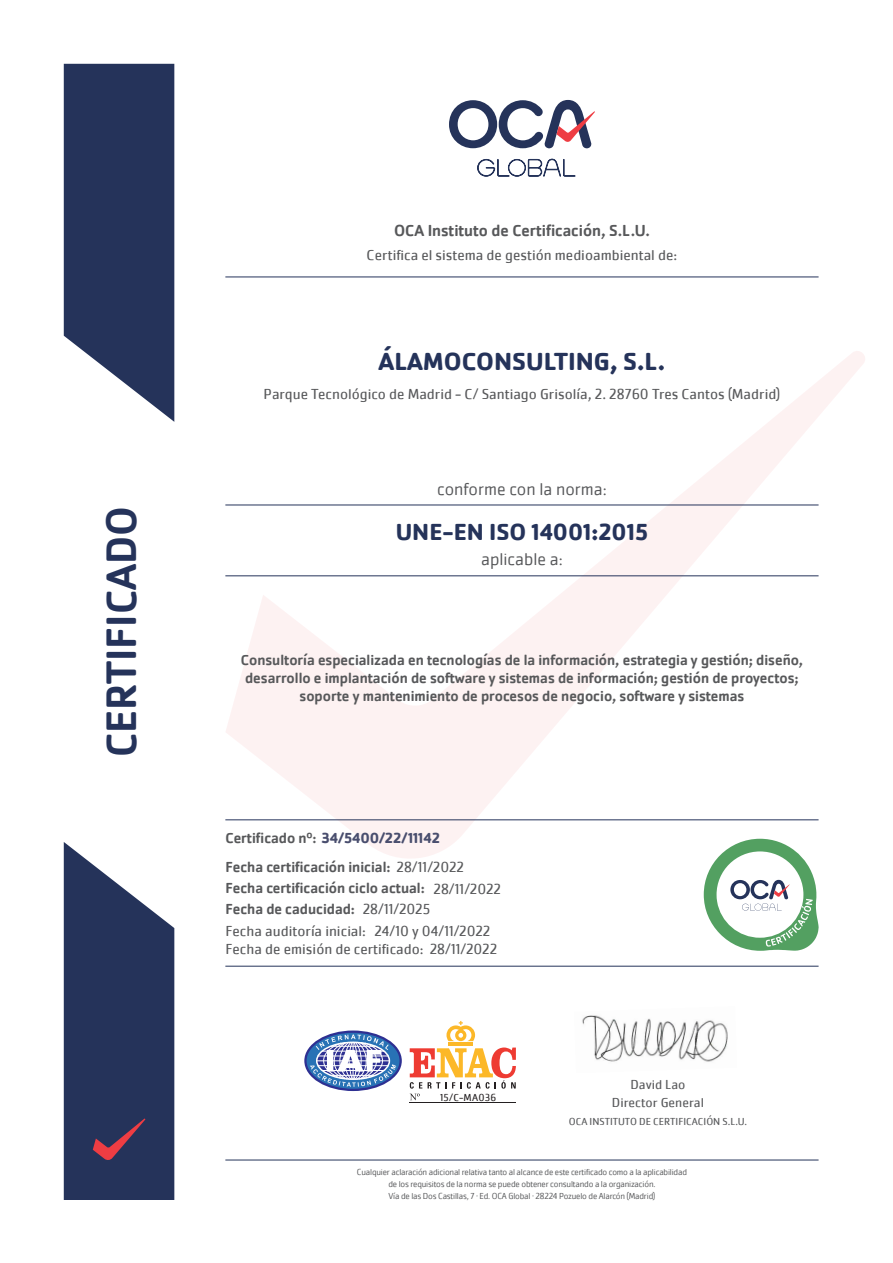
<style>
.page{position:relative;width:893px;height:1263px;background:#fff}
.page>*{position:absolute;margin:0;border:0;box-sizing:border-box;transform-origin:0 0}
.t1{font:500 43.95px "Cachet Pro";color:#25335a}
.t2{font:700 25.5px "Cachet Pro";color:#25335a}
.t3{font:700 24px "Cachet Pro";color:#25335a}
.t4{font:300 18px "Cachet Pro";color:#57585a}
.t5{font:500 16.5px "Cachet Pro";color:#57585a}
.t6{font:500 15px/18px "Cachet Pro";color:#57585a;text-align:center}
.t7{font:15px "Cachet Pro";color:#57585a}
.t8{font:700 15px "Cachet Pro";color:#494e6e}
.t9{font:13.5px "Cachet Pro";color:#57585a}
.t10{font:10.5px "Cachet Pro";color:#57585a}
.t11{font:10.5px "Cachet Pro";letter-spacing:.025em;color:#231f20}
.t12{font:300 9px "Cachet Pro";letter-spacing:-.02em;color:#57585a}
.s1{font-weight:500;color:#57585a}
.s2{font-weight:400}
</style>
<div class="page">
<svg style="left:225px;top:351px;width:640px;height:507px"></svg>
<svg style="left:64px;top:64px;width:110px;height:358px;background:#3f4b6d"></svg>
<svg style="left:449px;top:100px;width:146px;height:48px"></svg>
<svg style="left:477px;top:159px;width:99px;height:18px"></svg>
<svg style="left:64px;top:842px;width:110px;height:358px;background:#414b6d"></svg>
<hr style="left:225px;top:277px;width:594px;height:1px;background:#25335a">
<hr style="left:225px;top:575px;width:594px;height:1px;background:#25335a">
<hr style="left:225px;top:505px;width:594px;height:1px;background:#25335a">
<hr style="left:225px;top:819px;width:594px;height:1px;background:#25335a">
<hr style="left:225px;top:966px;width:594px;height:1px;background:#25335a">
<svg style="left:704px;top:839px;width:115px;height:112px"></svg>
<hr style="left:225px;top:1160px;width:594px;height:1px;background:#25335a">
<hr style="left:449px;top:1042px;width:24px;height:4px;background:#fcb828">
<svg style="left:446px;top:1021px;width:29px;height:20px"></svg>
<hr style="left:410px;top:1102px;width:106px;height:1px;background:#231f20">
<svg style="left:410px;top:1047px;width:106px;height:53px"></svg>
<svg style="left:305px;top:1032px;width:96px;height:58px"></svg>
<div style="left:304px;top:1030px;width:98px;height:61px;border:2px solid #2e3092;border-radius:50%"></div>
<svg style="left:310px;top:1034px;width:86px;height:53px"></svg>
<img style="left:582px;top:1015px;width:146px;height:47px">
<p class="t1" style="left:96px;top:757px;width:253px;rotate:-90deg">CERTIFICADO</p>
<p class="t5" style="left:394px;top:221px;width:257px">OCA Instituto de Certificación, S.L.U.</p>
<p class="t7" style="left:367px;top:246px;width:312px">Certifica el sistema de gestión medioambiental de:</p>
<p class="t2" style="left:379px;top:345px;width:288px">ÁLAMOCONSULTING, S.L.</p>
<p class="t7" style="left:264px;top:385px;width:518px">Parque Tecnológico de Madrid - C/ Santiago Grisolía, 2. 28760 Tres Cantos (Madrid)</p>
<p class="t4" style="left:437px;top:479px;width:171px">conforme con la norma:</p>
<p class="t3" style="left:396px;top:517px;width:254px">UNE-EN ISO 14001:2015</p>
<p class="t4" style="left:481px;top:549px;width:83px">aplicable a:</p>
<p class="t6" style="left:241px;top:651px;width:564px">Consultoría especializada en tecnologías de la información, estrategia y gestión; diseño, desarrollo e implantación de software y sistemas de información; gestión de proyectos; soporte y mantenimiento de procesos de negocio, software y sistemas</p>
<p class="t8" style="left:225px;top:828px;width:216px"><span class="s1">Certificado nº:</span> 34/5400/22/11142</p>
<p class="t6" style="left:225px;top:879px;width:201px">Fecha certificación ciclo actual:</p>
<p class="t6" style="left:225px;top:900px;width:131px">Fecha de caducidad:</p>
<p class="t7" style="left:363px;top:900px;width:69px">28/11/2025</p>
<p class="t7" style="left:374px;top:922px;width:118px">24/10 y 04/11/2022</p>
<p class="t7" style="left:225px;top:940px;width:273px">Fecha de emisión de certificado: 28/11/2022</p>
<p class="t6" style="left:225px;top:858px;width:240px">Fecha certificación inicial: <span class="s2">28/11/2022</span></p>
<p class="t7" style="left:433px;top:879px;width:69px">28/11/2022</p>
<p class="t7" style="left:225px;top:922px;width:142px">Fecha auditoría inicial:</p>
<p class="t11" style="left:440px;top:1091px;width:58px">15/C-MA036</p>
<p class="t9" style="left:630px;top:1076px;width:56px">David Lao</p>
<p class="t10" style="left:569px;top:1115px;width:180px">OCA INSTITUTO DE CERTIFICACIÓN S.L.U.</p>
<p class="t9" style="left:612px;top:1094px;width:93px">Director General</p>
<p class="t12" style="left:357px;top:1166px;width:332px">Cualquier aclaración adicional relativa tanto al alcance de este certificado como a la aplicabilidad</p>
<p class="t12" style="left:388px;top:1178px;width:269px">de los requisitos de la norma se puede obtener consultando a la organización.</p>
<p class="t12" style="left:388px;top:1190px;width:268px">Vía de las Dos Castillas, 7 · Ed. OCA Global · 28224 Pozuelo de Alarcón (Madrid)</p>
</div>
